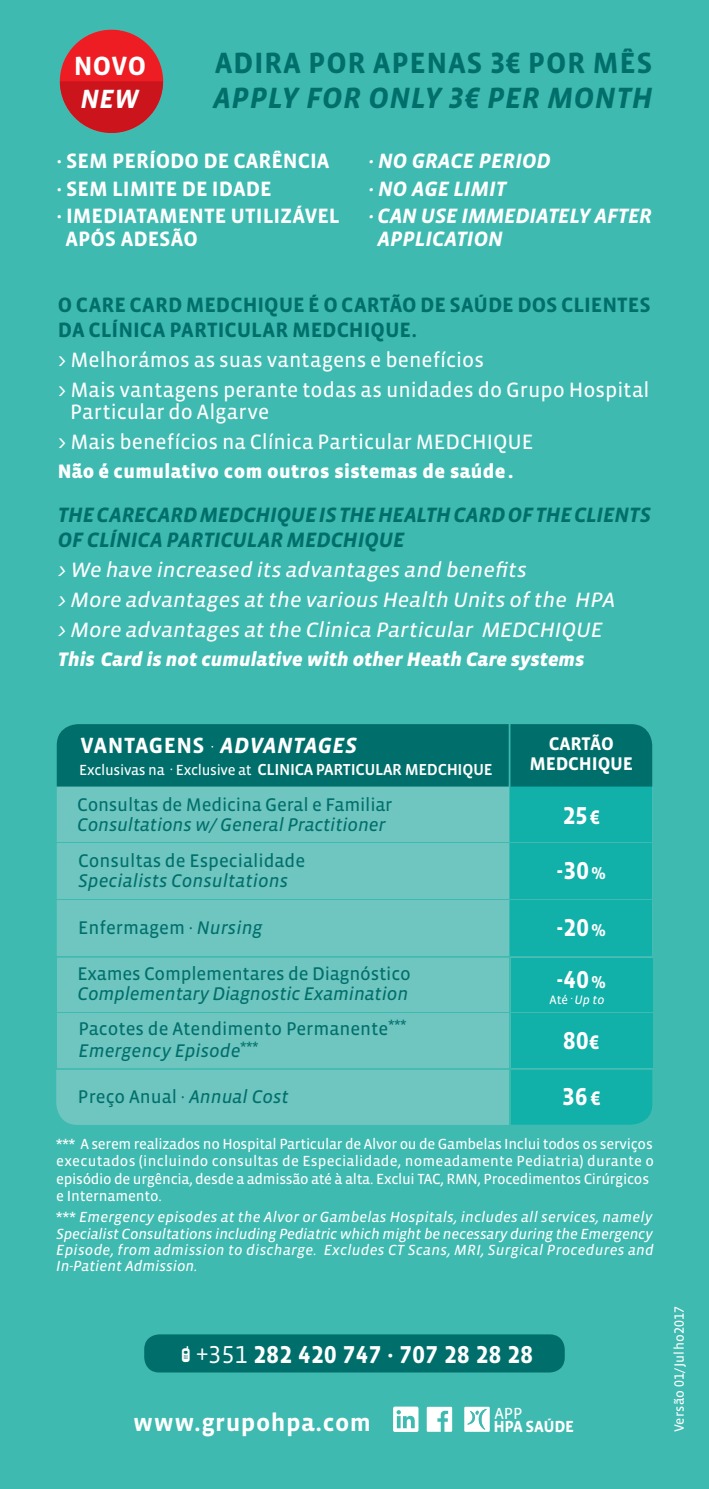
<style>
.page{position:relative;width:709px;height:1489px;background:#fff}
.page>*{position:absolute;margin:0;border:0;box-sizing:border-box;transform-origin:0 0}
.t1{font:700 30px/35px "Vista Sans";letter-spacing:.02em;color:#006f6b}
.t2{font:700 27px "Vista Sans";color:#fff}
.t3{font:italic 700 27px "Vista Sans";color:#fff}
.t4{font:700 25px "Vista Sans Alt";letter-spacing:.02em;color:#fff}
.t5{font:700 25px "Vista Sans";letter-spacing:.02em;color:#fff}
.t6{font:italic 700 22.5px "Vista Sans";letter-spacing:.02em;color:#fff}
.t7{font:21.25px/30px "Vista Sans Reg";color:#fff}
.t8{font:italic 21.25px/30px "Vista Sans Reg";color:#fff}
.t9{font:italic 700 21.25px/25px "Vista Sans";letter-spacing:-.005em;color:#006f6b}
.t10{font:700 21.25px/25px "Vista Sans";color:#006f6b}
.t11{font:700 21.25px/27.5px "Vista Sans";color:#fff}
.t12{font:italic 700 21.25px/27.5px "Vista Sans";color:#fff}
.t13{font:italic 900 20px "Vista Sans";color:#fff}
.t14{font:900 20px "Vista Sans";letter-spacing:.02em;color:#fff}
.t15{font:18.75px/22.5px "Vista Sans Reg";color:#006f6b}
.t16{font:italic 18.75px "Vista Sans Reg";letter-spacing:-.01em;color:#006f6b}
.t17{font:700 18.75px/20px "Vista Sans";letter-spacing:-.01em;color:#fff;text-align:center}
.t18{font:700 16.5px "Vista Sans";letter-spacing:-.02em;color:#fff}
.t19{font:16.5px "Vista Sans Reg";color:#fff}
.t20{font:16.25px "Vista Sans Med";letter-spacing:-.02em;color:#fff}
.t21{font:italic 15px/16.2px "Vista Sans Reg";letter-spacing:.015em;color:#fff;text-align:justify}
.t22{font:15px/17.5px "Vista Sans Reg";letter-spacing:-.02em;color:#fff}
.t23{font:13.75px "Vista Sans Reg";letter-spacing:.01em;color:#fff}
.t24{font:italic 12.5px "Vista Sans Reg";color:#fff}
.s1{font-family:"Vista Sans Alt"}
.s2{font-style:italic}
.s3{font-family:"Vista Sans Alt Bold Ita";font-weight:400}
.s4{font-style:normal}
.s5{font-weight:300;font-style:normal}
.s6{font-family:"Vista Sans Reg";font-size:15px}
.s7{font-family:"Vista Sans";font-size:20px}
.s8{font-family:"Vista Sans"}
.s9{font-family:"Vista Sans";font-size:17.5px}
.s10{font-family:"Cellpic";font-weight:400;font-size:17.5px}
.s11{font-weight:400}
.s12{font-family:"Vista Sans Alt Reg"}
</style>
<div class="page">
<div style="left:0;top:0;width:709px;height:1488px;background:#3ebab0"></div>
<div style="left:60px;top:30px;width:103px;height:103px;background:#ee1d23;border-radius:50%"></div>
<svg style="left:60px;top:81px;width:103px;height:52px;background:#ae363a"></svg>
<svg style="left:393px;top:1406px;width:25px;height:25px"></svg>
<svg style="left:427px;top:1406px;width:25px;height:25px"></svg>
<div style="left:464px;top:1406px;width:25px;height:25px;background:#fff"></div>
<div style="left:144px;top:1334px;width:420px;height:38px;background:#006f6b;border-radius:15px"></div>
<svg style="left:467px;top:1409px;width:19px;height:20px"></svg>
<div style="left:57px;top:786px;width:451px;height:55px;background:#6fc5bf"></div>
<div style="left:510px;top:786px;width:142px;height:55px;background:#11b0a9"></div>
<div style="left:510px;top:900px;width:142px;height:55px;background:#11b0a9"></div>
<div style="left:57px;top:1013px;width:452px;height:55px;background:#6fc5bf"></div>
<div style="left:510px;top:1013px;width:142px;height:55px;background:#11b0a9"></div>
<svg style="left:56px;top:1069px;width:596px;height:55px;background:#58bfb9"></svg>
<div style="left:57px;top:724px;width:595px;height:62px;background:#006f6b"></div>
<div style="left:57px;top:843px;width:451px;height:55px;background:#6fc5bf"></div>
<div style="left:510px;top:843px;width:142px;height:55px;background:#11b0a9"></div>
<div style="left:57px;top:957px;width:452px;height:54px;background:#6fc5bf"></div>
<div style="left:511px;top:957px;width:141px;height:54px;background:#11b0a9"></div>
<div style="left:57px;top:900px;width:451px;height:55px;background:#6fc5bf"></div>
<h2 class="t2" style="left:74px;top:52px;width:74px">NOVO</h2>
<h2 class="t3" style="left:80px;top:85px;width:61px">NEW</h2>
<h1 class="t1" style="left:213px;top:46px;width:441px">ADIRA POR APENAS <span class="s1">3</span>€ POR MÊS<br><span class="s2">APPLY FOR ONLY</span> <span class="s3">3</span><span class="s2">€ PER MONTH</span></h1>
<h3 class="t11" style="left:57px;top:148px;width:284px">· SEM PERÍODO DE CARÊNCIA · SEM LIMITE DE IDADE<br>· IMEDIATAMENTE UTILIZÁVEL</h3>
<h3 class="t11" style="left:65px;top:225px;width:134px">APÓS ADESÃO</h3>
<h3 class="t12" style="left:369px;top:148px;width:285px">· NO GRACE PERIOD<br>· NO AGE LIMIT<br>· CAN USE IMMEDIATELY AFTER</h3>
<h3 class="t12" style="left:377px;top:225px;width:127px">APPLICATION</h3>
<h3 class="t10" style="left:58px;top:292px;width:594px">O CARE CARD MEDCHIQUE É O CARTÃO DE SAÚDE DOS CLIENTES<br>DA CLÍNICA PARTICULAR MEDCHIQUE.</h3>
<h3 class="t7" style="left:58px;top:345px;width:593px">&gt; Melhorámos as suas vantagens e benefícios<br>&gt; Mais vantagens perante todas as unidades do Grupo Hospital</h3>
<h3 class="t7" style="left:58px;top:397px;width:477px;text-indent:12px">Particular do Algarve<br>&gt; Mais benefícios na Clínica Particular MEDCHIQUE</h3>
<h3 class="t14" style="left:58px;top:461px;width:457px">Não é cumulativo com outros sistemas de saúde.</h3>
<h3 class="t9" style="left:58px;top:502px;width:594px">THE CARECARD MEDCHIQUE IS THE HEALTH CARD OF THE CLIENTS<br>OF CLÍNICA PARTICULAR MEDCHIQUE</h3>
<h3 class="t8" style="left:58px;top:555px;width:558px">&gt; We have increased its advantages and benefits<br>&gt; More advantages at the various Health Units of the HPA &gt; More advantages at the Clinica Particular MEDCHIQUE</h3>
<h3 class="t13" style="left:58px;top:648px;width:528px">This Card is not cumulative with other Heath Care systems</h3>
<h3 class="t6" style="left:81px;top:734px;width:278px"><span class="s4">VANTAGENS</span> <span class="s5">·</span> ADVANTAGES</h3>
<p class="t20" style="left:79px;top:760px;width:415px"><span class="s6">Exclusivas na </span><sup>.</sup> <span class="s6">Exclusive at</span> CLINICA PARTICULAR MEDCHIQUE</p>
<p class="t15" style="left:77px;top:794px;width:317px">Consultas de Medicina Geral e Familiar</p>
<p class="t16" style="left:77px;top:815px;width:310px">Consultations w/ General Practitioner</p>
<p class="t15" style="left:78px;top:849px;width:228px">Consultas de Especialidade</p>
<p class="t16" style="left:78px;top:870px;width:211px">Specialists Consultations</p>
<p class="t15" style="left:78px;top:916px;width:186px">Enfermagem . <span class="s2">Nursing</span></p>
<p class="t15" style="left:77px;top:962px;width:335px">Exames Complementares de Diagnóstico</p>
<p class="t16" style="left:77px;top:984px;width:332px">Complementary Diagnostic Examination</p>
<p class="t15" style="left:79px;top:1017px;width:329px">Pacotes de Atendimento Permanente<sup>***<br></sup><span class="s2">Emergency Episode</span><sup>***</sup></p>
<p class="t15" style="left:78px;top:1085px;width:212px">Preço Anual . <span class="s2">Annual Cost</span></p>
<p class="t17" style="left:529px;top:734px;width:105px">CARTÃO<br>MEDCHIQUE</p>
<h3 class="t4" style="left:563px;top:802px;width:39px">25<span class="s7">€</span></h3>
<h3 class="t4" style="left:557px;top:857px;width:51px"><span class="s8">-</span>30 <span class="s9">%</span></h3>
<h3 class="t4" style="left:557px;top:914px;width:51px"><span class="s8">-</span>20 <span class="s9">%</span></h3>
<h3 class="t4" style="left:557px;top:966px;width:51px"><span class="s8">-</span>40 <span class="s9">%</span></h3>
<p class="t24" style="left:549px;top:993px;width:56px"><span class="s4">Até</span> .Up to</p>
<h3 class="t4" style="left:563px;top:1027px;width:37px">80<span class="s7">€</span></h3>
<h3 class="t4" style="left:562px;top:1083px;width:40px">36<span class="s7">€</span></h3>
<p class="t22" style="left:56px;top:1134px;width:599px">*** A serem realizados no Hospital Particular de Alvor ou de Gambelas Inclui todos os serviços executados (incluindo consultas de Especialidade, nomeadamente Pediatria) durante o episódio de urgência, desde a admissão até à alta. Exclui TAC, RMN, Procedimentos Cirúrgicos e Internamento.</p>
<p class="t21" style="left:56px;top:1209px;width:599px"><span class="s4">***</span> Emergency episodes at the Alvor or Gambelas Hospitals, includes all services, namely Specialist Consultations including Pediatric which might be necessary during the Emergency Episode, from admission to discharge. Excludes CT Scans, MRI, Surgical Procedures and In-Patient Admission.</p>
<h3 class="t4" style="left:182px;top:1341px;width:352px"><span class="s10">b</span> <span class="s11">+351</span> 282 420 747 · 707 28 28 28</h3>
<p class="t19" style="left:494px;top:1404px;width:30px">APP</p>
<h3 class="t5" style="left:133px;top:1409px;width:239px">www.grupohpa.com</h3>
<p class="t18" style="left:493px;top:1417px;width:82px">HPA SAÚDE</p>
<p class="t23" style="left:672px;top:1431px;width:127px;rotate:-90deg">Versão <span class="s12">01</span>/Julho<span class="s12">2017</span></p>
</div>
